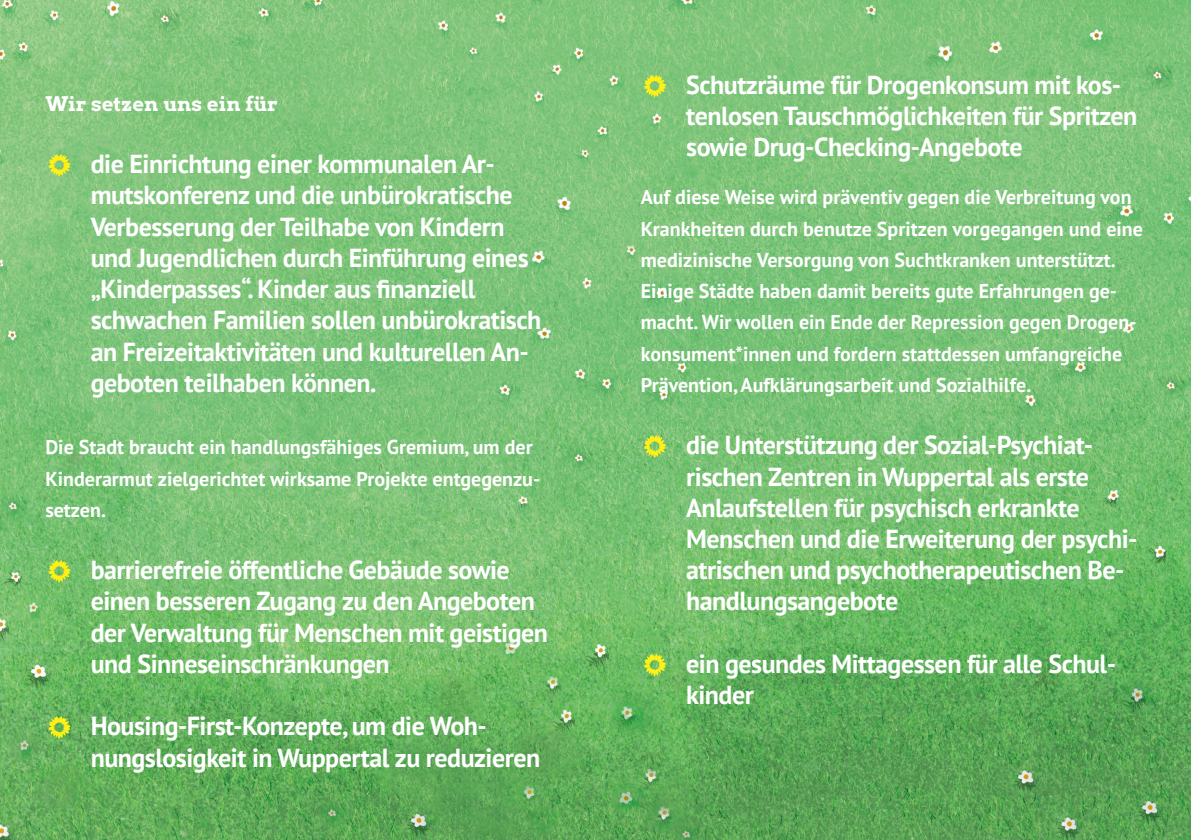
<style>
.page{position:relative;width:1191px;height:840px;background:#fff}
.page>*{position:absolute;margin:0;border:0;box-sizing:border-box;transform-origin:0 0}
.t1{font:700 26px/31.2px "PT Sans";letter-spacing:-.02em;color:#fff}
.t2{font:700 20px/31.2px "PT Sans";color:#fff}
.t3{font:20px "Arvo Gruen";color:#fff}
</style>
<div class="page">
<img style="left:0;top:0;width:1191px;height:839px">
<svg style="left:48px;top:154px;width:23px;height:23px"></svg>
<svg style="left:48px;top:559px;width:23px;height:23px"></svg>
<svg style="left:48px;top:715px;width:23px;height:23px"></svg>
<svg style="left:643px;top:75px;width:23px;height:23px"></svg>
<svg style="left:643px;top:435px;width:23px;height:22px"></svg>
<svg style="left:643px;top:653px;width:23px;height:23px"></svg>
<p class="t3" style="left:45px;top:89px;width:234px">Wir setzen uns ein für</p>
<p class="t1" style="left:91px;top:148px;width:452px">die Einrichtung einer kommunalen Ar&shy;mutskonferenz und die unbürokratische Verbesserung der Teilhabe von Kindern und Jugendlichen durch Einführung eines „Kinderpasses“. Kinder aus finanziell schwachen Familien sollen unbürokratisch an Freizeitaktivitäten und kulturellen An&shy;geboten teilhaben können.</p>
<p class="t2" style="left:45px;top:431px;width:496px">Die Stadt braucht ein handlungsfähiges Gremium, um der<br>Kinderarmut zielgerichtet wirksame Projekte entgegenzu&shy;setzen.</p>
<p class="t1" style="left:91px;top:553px;width:459px">barrierefreie öffentliche Gebäude sowie einen besseren Zugang zu den Angeboten der Verwaltung für Menschen mit geistigen und Sinneseinschränkungen</p>
<p class="t1" style="left:91px;top:709px;width:451px">Housing-First-Konzepte, um die Woh&shy;nungslosigkeit in Wuppertal zu reduzieren</p>
<p class="t1" style="left:686px;top:69px;width:453px">Schutzräume für Drogenkonsum mit kos&shy;tenlosen Tauschmöglichkeiten für Spritzen sowie Drug-Checking-Angebote</p>
<p class="t2" style="left:641px;top:181px;width:503px">Auf diese Weise wird präventiv gegen die Verbreitung von Krankheiten durch benutze Spritzen vorgegangen und eine medizinische Versorgung von Suchtkranken unterstützt.<br>Einige Städte haben damit bereits gute Erfahrungen ge&shy;macht. Wir wollen ein Ende der Repression gegen Drogen&shy;konsument*innen und fordern stattdessen umfangreiche Prävention, Aufklärungsarbeit und Sozialhilfe.</p>
<p class="t1" style="left:686px;top:429px;width:453px">die Unterstützung der Sozial-Psychiat&shy;rischen Zentren in Wuppertal als erste Anlaufstellen für psychisch erkrankte Menschen und die Erweiterung der psychi&shy;atrischen und psychotherapeutischen Be&shy;handlungsangebote</p>
<p class="t1" style="left:686px;top:647px;width:431px">ein gesundes Mittagessen für alle Schul&shy;kinder</p>
</div>
